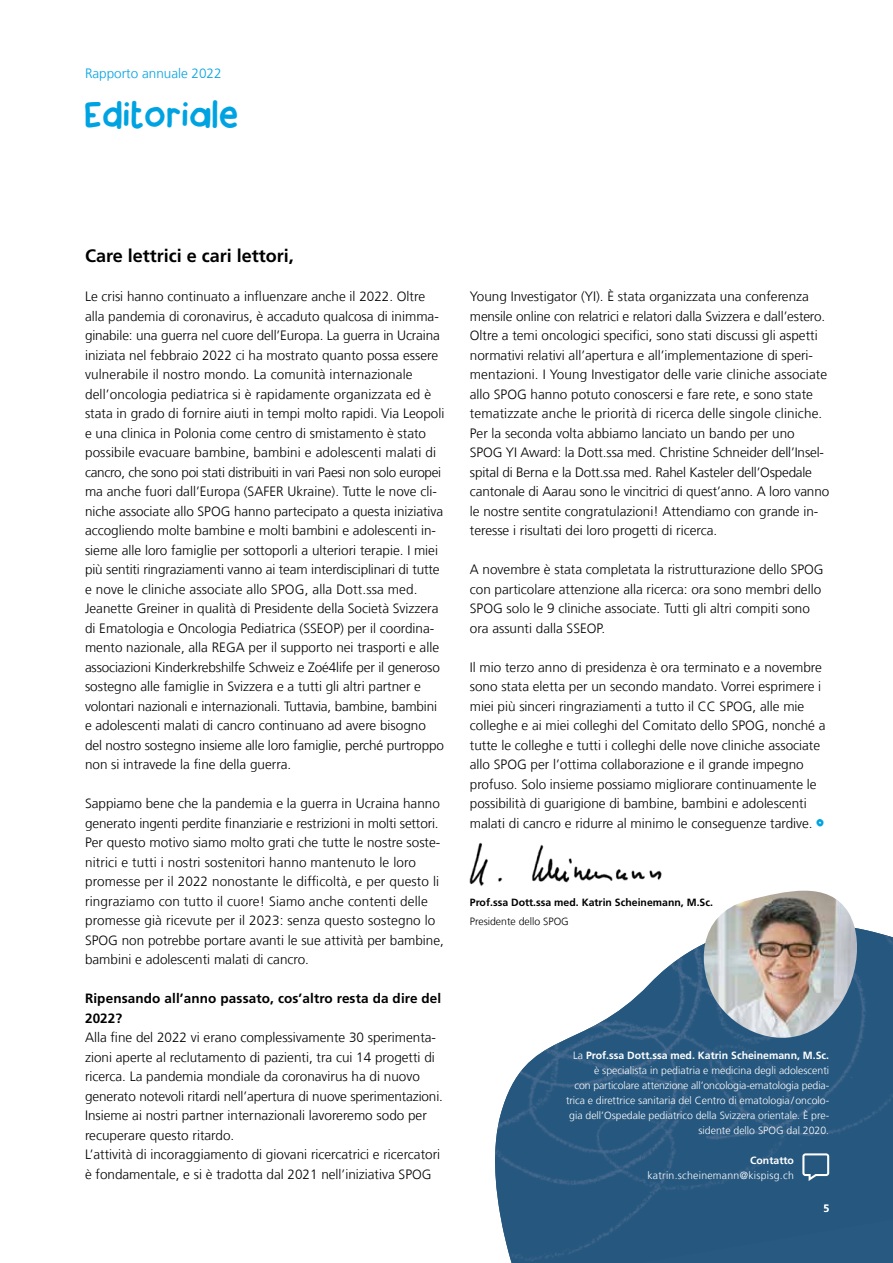
<style>
.page{position:relative;width:893px;height:1263px;background:#fff}
.page>*{position:absolute;margin:0;border:0;box-sizing:border-box;transform-origin:0 0}
.t1{font:34.5px "Back to School";letter-spacing:.06em;color:#00a3e1}
.t2{font:700 18px "Frutiger LT Std";color:#000}
.t3{font:300 13.5px/19.5px "Frutiger LT Com";color:#000}
.t4{font:700 13.5px/19.5px "Frutiger LT Std";letter-spacing:.01em;color:#000}
.t5{font:300 13.5px "Frutiger LT Com";color:#00a3e1}
.t6{font:300 10.5px/15px "Frutiger LT Com";color:#fff;text-align:right}
.t7{font:700 10.5px "Frutiger LT Std";color:#fff}
.t8{font:700 10.5px "Frutiger LT Std";color:#000}
.t9{font:300 10.5px "Frutiger LT Com";letter-spacing:.025em;color:#fff}
.t10{font:300 10.5px "Frutiger LT Com";color:#000}
.s1{font-family:"Back to School";font-weight:400;font-size:21px;color:#00a3e1}
.s2{font-family:"Frutiger LT Com";font-weight:300}
</style>
<div class="page">
<img style="left:495px;top:929px;width:398px;height:334px">
<img style="left:696px;top:891px;width:167px;height:154px">
<svg style="left:802px;top:1153px;width:27px;height:28px"></svg>
<img style="left:470px;top:843px;width:192px;height:43px">
<p class="t5" style="left:85px;top:66px;width:138px">Rapporto annuale 2022</p>
<h1 class="t1" style="left:85px;top:91px;width:154px">Editoriale</h1>
<h2 class="t2" style="left:85px;top:245px;width:210px">Care lettrici e cari lettori,</h2>
<p class="t3" style="left:85px;top:287px;width:361px">Le crisi hanno continuato a influenzare anche il 2022. Oltre alla pandemia di coronavirus, è accaduto qualcosa di inimma&shy;ginabile: una guerra nel cuore dell’Europa. La guerra in Ucraina iniziata nel febbraio 2022 ci ha mostrato quanto possa essere vulnerabile il nostro mondo. La comunità internazionale dell’oncologia pediatrica si è rapidamente organizzata ed è stata in grado di fornire aiuti in tempi molto rapidi. Via Leopoli e una clinica in Polonia come centro di smistamento è stato possibile evacuare bambine, bambini e adolescenti malati di cancro, che sono poi stati distribuiti in vari Paesi non solo europei ma anche fuori dall’Europa (SAFER Ukraine). Tutte le nove cli&shy;niche associate allo SPOG hanno partecipato a questa iniziativa accogliendo molte bambine e molti bambini e adolescenti in&shy;sieme alle loro famiglie per sottoporli a ulteriori terapie. I miei più sentiti ringraziamenti vanno ai team interdisciplinari di tutte e nove le cliniche associate allo SPOG, alla Dott.ssa med.<br>Jeanette Greiner in qualità di Presidente della Società Svizzera di Ematologia e Oncologia Pediatrica (SSEOP) per il coordina&shy;mento nazionale, alla REGA per il supporto nei trasporti e alle associazioni Kinderkrebshilfe Schweiz e Zoé4life per il generoso sostegno alle famiglie in Svizzera e a tutti gli altri partner e volontari nazionali e internazionali. Tuttavia, bambine, bambini e adolescenti malati di cancro continuano ad avere bisogno del nostro sostegno insieme alle loro famiglie, perché purtroppo non si intravede la fine della guerra.</p>
<p class="t3" style="left:85px;top:794px;width:360px">Sappiamo bene che la pandemia e la guerra in Ucraina hanno generato ingenti perdite finanziarie e restrizioni in molti settori.<br>Per questo motivo siamo molto grati che tutte le nostre soste&shy;nitrici e tutti i nostri sostenitori hanno mantenuto le loro promesse per il 2022 nonostante le difficoltà, e per questo li ringraziamo con tutto il cuore! Siamo anche contenti delle promesse già ricevute per il 2023: senza questo sostegno lo SPOG non potrebbe portare avanti le sue attività per bambine, bambini e adolescenti malati di cancro.</p>
<p class="t4" style="left:85px;top:989px;width:358px">Ripensando all’anno passato, cos’altro resta da dire del<br>2022?</p>
<p class="t3" style="left:85px;top:1028px;width:359px">Alla fine del 2022 vi erano complessivamente 30 sperimenta&shy;zioni aperte al reclutamento di pazienti, tra cui 14 progetti di ricerca. La pandemia mondiale da coronavirus ha di nuovo generato notevoli ritardi nell’apertura di nuove sperimentazioni.<br>Insieme ai nostri partner internazionali lavoreremo sodo per recuperare questo ritardo.<br>L’attività di incoraggiamento di giovani ricercatrici e ricercatori è fondamentale, e si è tradotta dal 2021 nell’iniziativa SPOG</p>
<p class="t3" style="left:470px;top:287px;width:361px">Young Investigator (YI). È stata organizzata una conferenza mensile online con relatrici e relatori dalla Svizzera e dall’estero.<br>Oltre a temi oncologici specifici, sono stati discussi gli aspetti normativi relativi all’apertura e all’implementazione di speri&shy;mentazioni. I Young Investigator delle varie cliniche associate allo SPOG hanno potuto conoscersi e fare rete, e sono state tematizzate anche le priorità di ricerca delle singole cliniche.<br>Per la seconda volta abbiamo lanciato un bando per uno SPOG YI Award: la Dott.ssa med. Christine Schneider dell’Insel&shy;spital di Berna e la Dott.ssa med. Rahel Kasteler dell’Ospedale cantonale di Aarau sono le vincitrici di quest’anno. A loro vanno le nostre sentite congratulazioni! Attendiamo con grande in&shy;teresse i risultati dei loro progetti di ricerca.</p>
<p class="t3" style="left:470px;top:560px;width:355px">A novembre è stata completata la ristrutturazione dello SPOG con particolare attenzione alla ricerca: ora sono membri dello SPOG solo le 9 cliniche associate. Tutti gli altri compiti sono ora assunti dalla SSEOP.</p>
<p class="t3" style="left:470px;top:657px;width:357px">Il mio terzo anno di presidenza è ora terminato e a novembre sono stata eletta per un secondo mandato. Vorrei esprimere i miei più sinceri ringraziamenti a tutto il CC SPOG, alle mie colleghe e ai miei colleghi del Comitato dello SPOG, nonché a tutte le colleghe e tutti i colleghi delle nove cliniche associate allo SPOG per l’ottima collaborazione e il grande impegno profuso. Solo insieme possiamo migliorare continuamente le possibilità di guarigione di bambine, bambini e adolescenti malati di cancro e ridurre al minimo le conseguenze tardive. <span class="s1">°</span></p>
<p class="t8" style="left:470px;top:896px;width:245px">Prof.ssa Dott.ssa med. Katrin Scheinemann, M.Sc.</p>
<p class="t10" style="left:470px;top:916px;width:100px">Presidente dello SPOG</p>
<p class="t7" style="left:573px;top:1049px;width:257px"><span class="s2">La</span> Prof.ssa Dott.ssa med. Katrin Scheinemann, M.Sc.</p>
<p class="t6" style="left:566px;top:1062px;width:265px">è specialista in pediatria e medicina degli adolescenti<br>con particolare attenzione all’oncologia-ematologia pedia&shy;trica e direttrice sanitaria del Centro di ematologia /oncolo&shy;gia dell’Ospedale pediatrico della Svizzera orientale. È pre&shy;sidente dello SPOG dal 2020.</p>
<p class="t7" style="left:750px;top:1154px;width:45px">Contatto</p>
<p class="t9" style="left:647px;top:1169px;width:148px">katrin.scheinemann@kispisg.ch</p>
<p class="t7" style="left:823px;top:1202px;width:7px">5</p>
</div>
